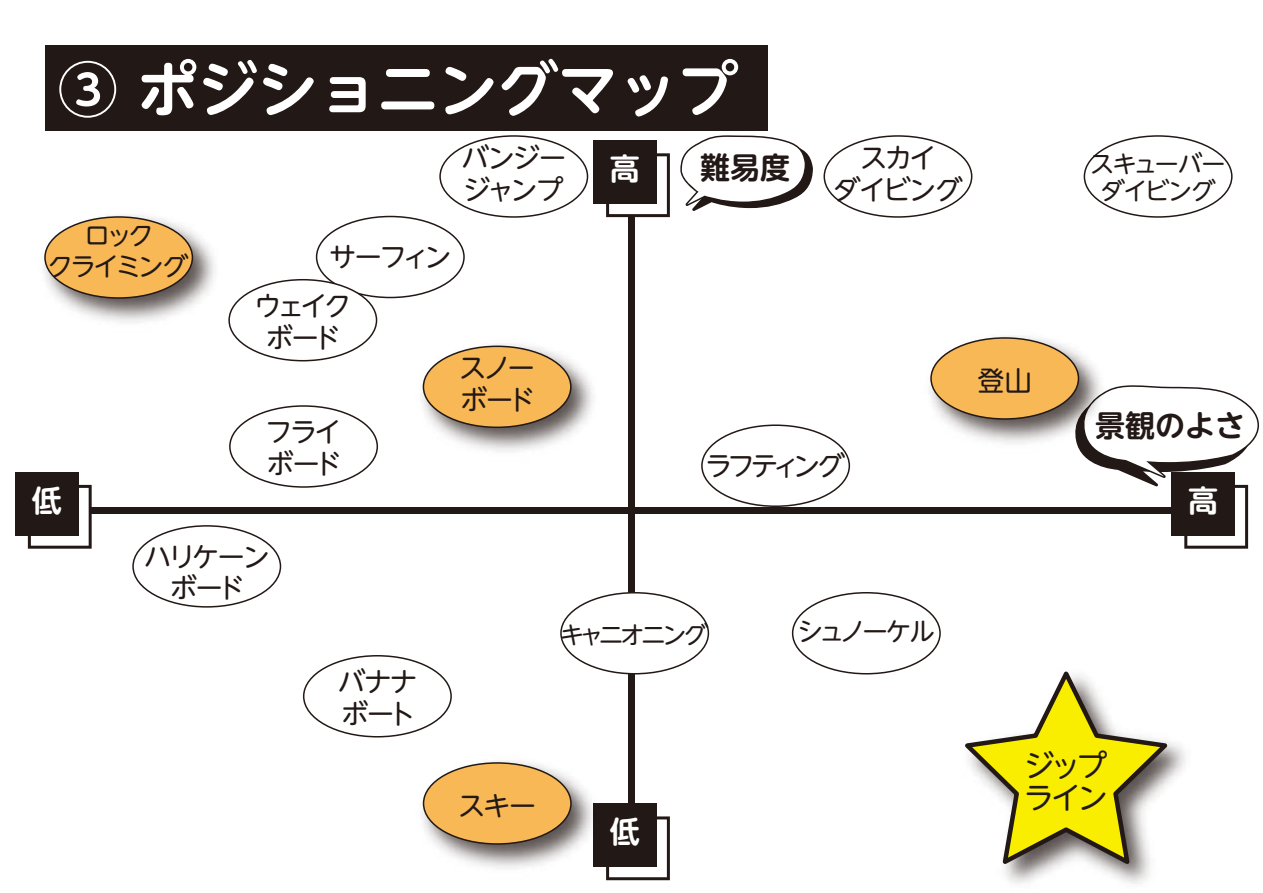
<style>
.page{position:relative;width:1263px;height:893px;background:#fff}
.page>*{position:absolute;margin:0;border:0;box-sizing:border-box;transform-origin:0 0}
.t1{font:700 60px "UD Shin M Go Pr 6 De";color:#fff}
.t2{font:700 30px "UD Shin M Go Pr 6 De";color:#221815}
.t3{font:30px/31.5px "UD Shin M Go Pr 6";letter-spacing:-.11em;color:#221815}
.t4{font:700 30px "UD Shin M Go Pr 6 De";color:#fff}
.t5{font:27px/31.5px "UD Shin M Go Pr 6";letter-spacing:-.09em;color:#221815}
.t6{font:27px/31.5px "UD Shin M Go Pr 6";letter-spacing:-.065em;color:#221815;text-align:center}
.t7{font:27px/31.5px "UD Shin M Go Pr 6";letter-spacing:-.06em;color:#221815}
.t8{font:25.5px/31.5px "UD Shin M Go Pr 6";letter-spacing:-.125em;color:#221815;text-align:center}
.t9{font:24px/27px "UD Shin M Go Pr 6";letter-spacing:-.05em;color:#221815;text-align:center}
.t10{font:24px "UD Shin M Go Pr 6";letter-spacing:-.125em;color:#221815}
</style>
<div class="page">
<div style="left:45px;top:45px;width:723px;height:85px;background:#221815"></div>
<div style="left:36px;top:507px;width:1191px;height:6px;background:#221815"></div>
<div style="left:628px;top:149px;width:7px;height:723px;background:#221815"></div>
<svg style="left:28px;top:485px;width:64px;height:64px"></svg>
<div style="left:15px;top:472px;width:64px;height:64px;background:#221815"></div>
<svg style="left:606px;top:816px;width:64px;height:64px"></svg>
<div style="left:593px;top:803px;width:64px;height:64px;background:#221815"></div>
<svg style="left:606px;top:153px;width:64px;height:64px"></svg>
<div style="left:593px;top:140px;width:64px;height:64px;background:#221815"></div>
<svg style="left:680px;top:135px;width:133px;height:76px"></svg>
<svg style="left:1072px;top:385px;width:187px;height:164px"></svg>
<svg style="left:965px;top:671px;width:209px;height:199px"></svg>
<div style="left:823px;top:135px;width:149px;height:83px;border:2px solid #221815;border-radius:50%"></div>
<div style="left:439px;top:135px;width:149px;height:83px;border:2px solid #221815;border-radius:50%"></div>
<div style="left:132px;top:525px;width:149px;height:83px;border:2px solid #221815;border-radius:50%"></div>
<div style="left:303px;top:655px;width:149px;height:82px;border:2px solid #221815;border-radius:50%"></div>
<div style="left:792px;top:592px;width:149px;height:82px;border:2px solid #221815;border-radius:50%"></div>
<img style="left:421px;top:344px;width:172px;height:108px">
<div style="left:423px;top:346px;width:148px;height:81px;background:#f8b856;border-radius:50%"></div>
<div style="left:423px;top:346px;width:149px;height:82px;border:2px solid #221815;border-radius:50%"></div>
<div style="left:701px;top:424px;width:149px;height:83px;border:2px solid #221815;border-radius:50%"></div>
<img style="left:43px;top:215px;width:172px;height:108px">
<div style="left:45px;top:217px;width:147px;height:81px;background:#f8b856;border-radius:50%"></div>
<div style="left:44px;top:216px;width:149px;height:83px;border:2px solid #221815;border-radius:50%"></div>
<div style="left:229px;top:405px;width:149px;height:83px;border:2px solid #221815;border-radius:50%"></div>
<div style="left:316px;top:216px;width:149px;height:82px;border:2px solid #221815;border-radius:50%"></div>
<img style="left:929px;top:336px;width:183px;height:117px">
<div style="left:931px;top:338px;width:147px;height:81px;background:#f8b856;border-radius:50%"></div>
<div style="left:930px;top:337px;width:149px;height:83px;border:2px solid #221815;border-radius:50%"></div>
<img style="left:421px;top:761px;width:172px;height:108px">
<div style="left:423px;top:763px;width:148px;height:81px;background:#f8b856;border-radius:50%"></div>
<div style="left:423px;top:762px;width:149px;height:83px;border:2px solid #221815;border-radius:50%"></div>
<div style="left:561px;top:593px;width:147px;height:81px;background:#fff;border-radius:50%"></div>
<div style="left:560px;top:592px;width:149px;height:82px;border:2px solid #221815;border-radius:50%"></div>
<div style="left:1084px;top:135px;width:148px;height:83px;border:2px solid #221815;border-radius:50%"></div>
<div style="left:229px;top:280px;width:148px;height:81px;background:#fff;border-radius:50%"></div>
<div style="left:228px;top:279px;width:149px;height:82px;border:2px solid #221815;border-radius:50%"></div>
<h1 class="t1" style="left:58px;top:38px;width:681px">③ ポジショニングマップ</h1>
<p class="t8" style="left:47px;top:218px;width:143px">ロック<br>クライミング</p>
<p class="t7" style="left:462px;top:141px;width:106px">バンジージャンプ</p>
<p class="t5" style="left:329px;top:239px;width:124px">サーフィン</p>
<p class="t5" style="left:255px;top:288px;width:98px;text-align:center">ウェイクボード</p>
<p class="t5" style="left:459px;top:351px;width:78px">スノーボード</p>
<p class="t4" style="left:610px;top:143px;width:31px">高</p>
<p class="t2" style="left:700px;top:142px;width:91px">難易度</p>
<p class="t6" style="left:833px;top:141px;width:130px">スカイ<br>ダイビング</p>
<p class="t4" style="left:32px;top:475px;width:32px">低</p>
<p class="t5" style="left:265px;top:415px;width:78px">フライボード</p>
<p class="t5" style="left:144px;top:539px;width:127px;text-align:center">ハリケーンボード</p>
<p class="t5" style="left:338px;top:665px;width:81px">バナナボート</p>
<p class="t5" style="left:705px;top:448px;width:141px">ラフティング</p>
<p class="t10" style="left:560px;top:615px;width:150px">キャニオニング</p>
<p class="t8" style="left:798px;top:614px;width:139px">シュノーケル</p>
<p class="t5" style="left:458px;top:789px;width:80px">スキー</p>
<p class="t4" style="left:610px;top:806px;width:31px">低</p>
<p class="t9" style="left:1090px;top:149px;width:137px">スキューバーダイビング</p>
<p class="t5" style="left:978px;top:364px;width:55px">登山</p>
<p class="t2" style="left:1095px;top:399px;width:151px">景観のよさ</p>
<p class="t4" style="left:1188px;top:475px;width:31px">高</p>
<p class="t3" style="left:1024px;top:748px;width:86px">ジップライン</p>
</div>
